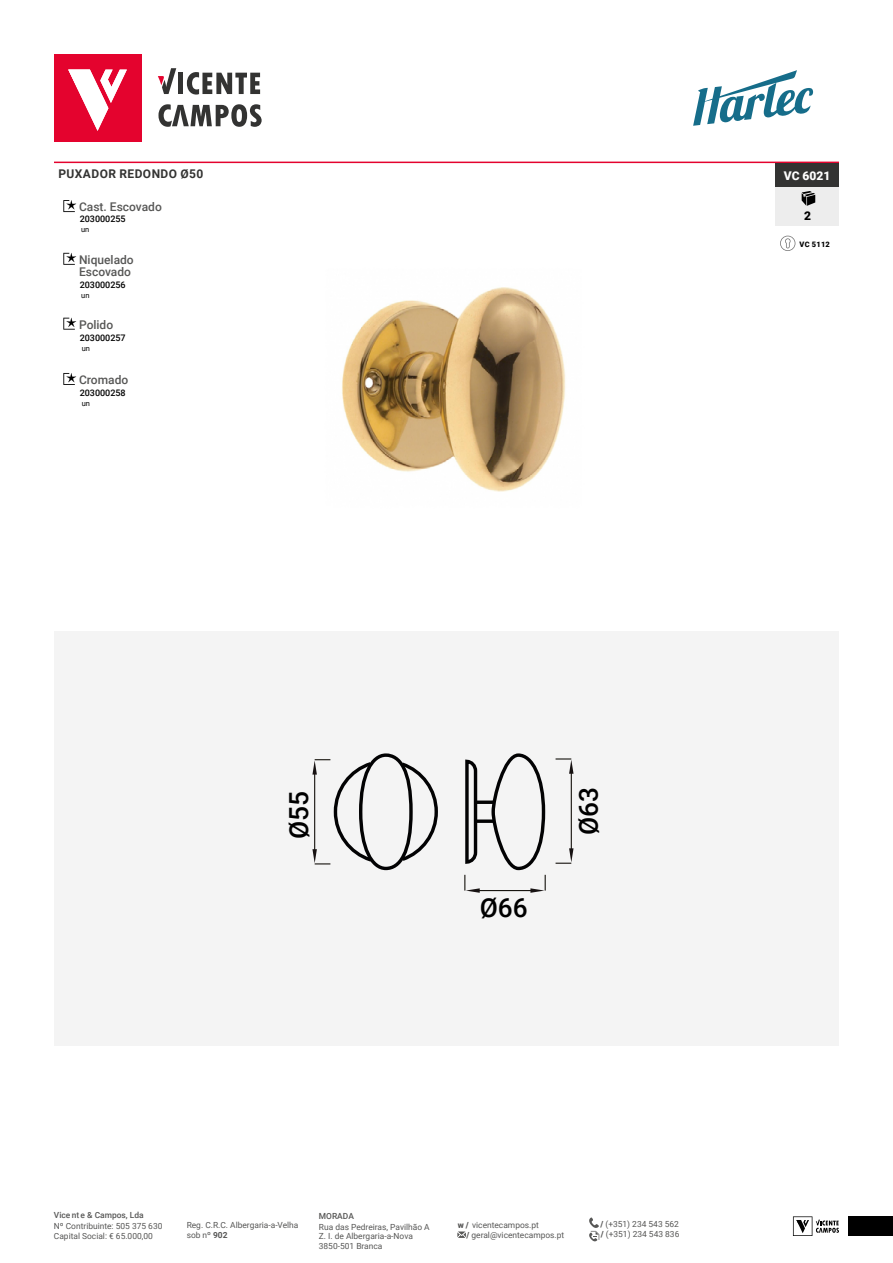
<style>
.page{position:relative;width:893px;height:1263px;background:#fff}
.page>*{position:absolute;margin:0;border:0;box-sizing:border-box;transform-origin:0 0}
.t1{font:500 26.25px "Roboto";color:#000}
.t2{font:500 12px/12px "Roboto";color:#575756}
.t3{font:700 12px "Roboto";letter-spacing:.035em;color:#333332}
.t4{font:900 12px "Roboto";color:#fff}
.t5{font:900 12px "Roboto";color:#000}
.t6{font:500 9px "Roboto";color:#000}
.t7{font:8.4px/9.6px "Roboto";color:#575756}
.t8{font:500 8.4px "Roboto";color:#575756}
.t9{font:7.5px "Roboto";color:#000}
.t10{font:900 7.5px "Roboto";letter-spacing:.035em;color:#000}
.s1{font-weight:700}
.s2{font-weight:900}
</style>
<div class="page">
<div style="left:54px;top:54px;width:87px;height:87px;background:#e4032e"></div>
<svg style="left:68px;top:70px;width:59px;height:61px"></svg>
<div style="left:178px;top:73px;width:5px;height:21px;background:#333332"></div>
<svg style="left:187px;top:72px;width:73px;height:23px"></svg>
<svg style="left:158px;top:104px;width:104px;height:23px"></svg>
<svg style="left:158px;top:68px;width:18px;height:26px"></svg>
<svg style="left:693px;top:70px;width:120px;height:56px"></svg>
<svg style="left:793px;top:1216px;width:46px;height:20px"></svg>
<svg style="left:457px;top:1231px;width:9px;height:7px"></svg>
<svg style="left:589px;top:1217px;width:10px;height:24px"></svg>
<div style="left:849px;top:1216px;width:44px;height:20px;background:#000"></div>
<img style="left:342px;top:287px;width:224px;height:205px">
<hr style="left:54px;top:162px;width:785px;height:1px;background:#e4032e">
<div style="left:775px;top:187px;width:64px;height:38px;background:#ededed"></div>
<svg style="left:802px;top:191px;width:13px;height:15px"></svg>
<div style="left:775px;top:163px;width:64px;height:24px;background:#333332"></div>
<svg style="left:63px;top:200px;width:13px;height:12px"></svg>
<svg style="left:63px;top:253px;width:13px;height:12px"></svg>
<svg style="left:63px;top:317px;width:13px;height:13px"></svg>
<svg style="left:63px;top:373px;width:13px;height:12px"></svg>
<svg style="left:780px;top:236px;width:15px;height:15px"></svg>
<div style="left:55px;top:631px;width:784px;height:415px;background:#f4f4f4"></div>
<svg style="left:479px;top:819px;width:12px;height:4px"></svg>
<svg style="left:398px;top:760px;width:40px;height:104px"></svg>
<div style="left:359px;top:753px;width:54px;height:117px;border:3px solid #020203;border-radius:50%"></div>
<svg style="left:465px;top:759px;width:14px;height:105px"></svg>
<div style="left:491px;top:753px;width:54px;height:117px;border:3px solid #020203;border-radius:50%"></div>
<svg style="left:476px;top:800px;width:17px;height:4px"></svg>
<svg style="left:312px;top:759px;width:63px;height:105px"></svg>
<hr style="left:571px;top:770px;width:1px;height:82px;background:#181510">
<svg style="left:556px;top:758px;width:17px;height:16px"></svg>
<svg style="left:556px;top:848px;width:17px;height:16px"></svg>
<hr style="left:476px;top:890px;width:58px;height:1px;background:#181510">
<svg style="left:530px;top:875px;width:16px;height:18px"></svg>
<svg style="left:464px;top:875px;width:16px;height:18px"></svg>
<h2 class="t3" style="left:58px;top:165px;width:146px">PUXADOR REDONDO Ø50</h2>
<h2 class="t2" style="left:79px;top:201px;width:84px">Cast. Escovado</h2>
<p class="t6" style="left:80px;top:213px;width:48px">203000255</p>
<h2 class="t2" style="left:79px;top:253px;width:56px">Niquelado<br>Escovado</h2>
<p class="t6" style="left:80px;top:278px;width:48px">203000256</p>
<h2 class="t2" style="left:79px;top:318px;width:36px">Polido</h2>
<p class="t6" style="left:80px;top:331px;width:48px">203000257</p>
<p class="t9" style="left:81px;top:225px;width:10px">un</p>
<p class="t9" style="left:81px;top:290px;width:10px">un</p>
<p class="t9" style="left:82px;top:343px;width:10px">un</p>
<h2 class="t2" style="left:79px;top:374px;width:51px">Cromado</h2>
<p class="t6" style="left:80px;top:386px;width:48px">203000258</p>
<p class="t9" style="left:82px;top:398px;width:10px">un</p>
<h2 class="t4" style="left:784px;top:167px;width:48px">VC 6021</h2>
<h2 class="t5" style="left:804px;top:207px;width:8px">2</h2>
<p class="t10" style="left:800px;top:239px;width:32px">VC 5112</p>
<h1 class="t1" style="left:280px;top:839px;width:49px;rotate:-90deg">Ø55</h1>
<h1 class="t1" style="left:570px;top:835px;width:49px;rotate:-90deg">Ø63</h1>
<h1 class="t1" style="left:480px;top:889px;width:49px">Ø66</h1>
<p class="t8" style="left:54px;top:1209px;width:91px">Vice nt e &amp; Campos, Lda</p>
<p class="t7" style="left:54px;top:1221px;width:110px">Nº Contribuinte: 505 375 630<br>Capital Social: € 65.000,00</p>
<p class="t7" style="left:187px;top:1220px;width:113px">Reg. C.R.C. Albergaria-a-Velha sob nº <span class="s1">902</span></p>
<p class="t7" style="left:466px;top:1220px;width:99px;line-height:9.1px;text-indent:-9px"><span class="s2">w /</span> vicentecampos.pt<br><span class="s2">/</span> geral@vicentecampos.pt</p>
<p class="t7" style="left:601px;top:1229px;width:80px"><span class="s2">/</span> (+351) 234 543 836</p>
<p class="t8" style="left:319px;top:1210px;width:37px">MORADA</p>
<p class="t7" style="left:319px;top:1221px;width:112px">Rua das Pedreiras, Pavilhão A<br>Z. I. de Albergaria-a-Nova<br>3850-501 Branca</p>
<p class="t7" style="left:600px;top:1219px;width:80px"><span class="s2">/</span> (+351) 234 543 562</p>
</div>
